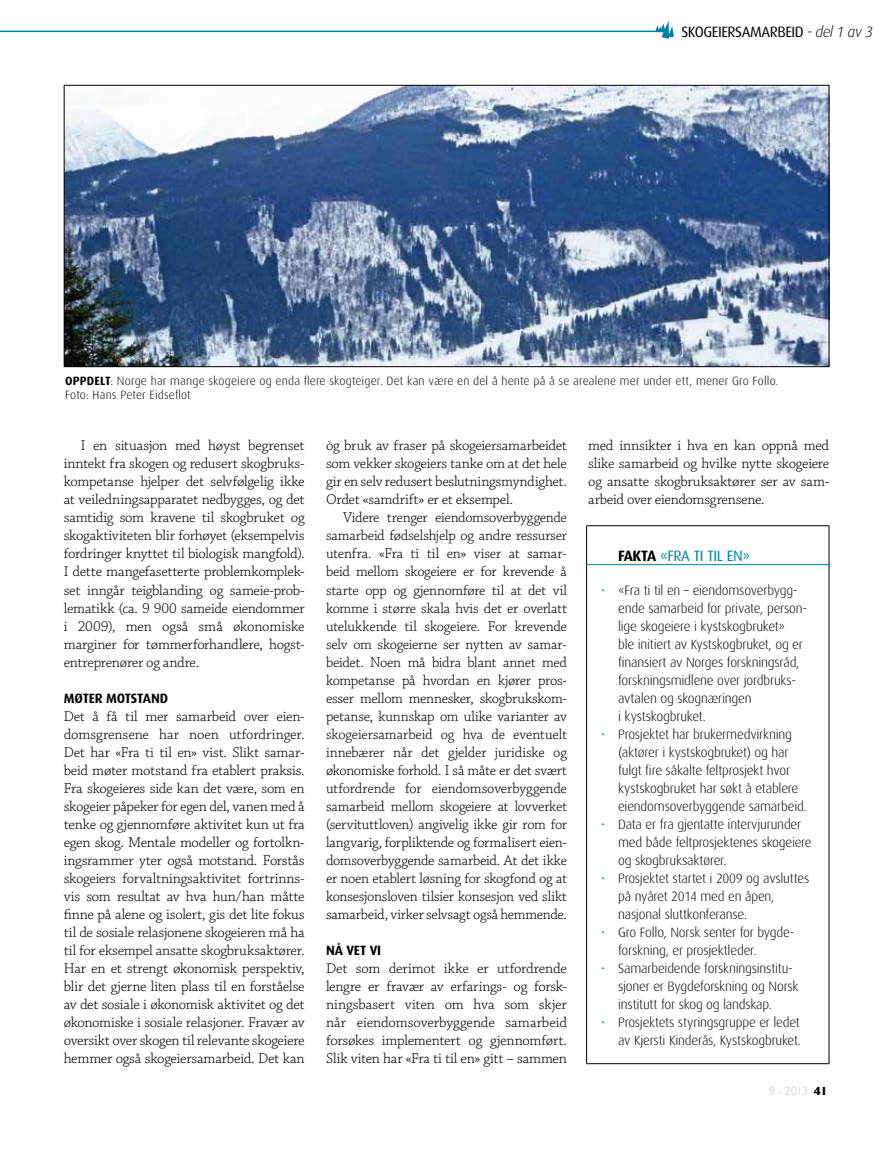
<style>
.page{position:relative;width:893px;height:1149px;background:#fff}
.page>*{position:absolute;margin:0;border:0;box-sizing:border-box;transform-origin:0 0}
.t1{font:300 15px/18px "Chaparral Pro";letter-spacing:-.015em;color:#000;text-align:justify}
.t2{font:15px "Dax";letter-spacing:-.03em;color:#000}
.t3{font:15px "Dax";letter-spacing:-.025em;color:#00829e}
.t4{font:300 13.5px/18px "Dax";letter-spacing:-.015em;color:#000}
.t5{font:700 13.5px "Dax";color:#000}
.t6{font:300 12px/14.4px "Dax";letter-spacing:.01em;color:#000}
.t7{font:300 12px "Gill Sans";color:#bcbec0}
.t8{font:700 12px "Dax";color:#000}
.s1{font-weight:300;font-style:italic}
.s2{font-weight:700;color:#000}
.s3{color:#00829e}
</style>
<div class="page">
<svg style="left:655px;top:21px;width:19px;height:18px"></svg>
<hr style="left:0;top:31px;width:665px;height:1px;background:#00829e">
<hr style="left:586px;top:525px;width:243px;height:1px;background:#000">
<hr style="left:586px;top:525px;width:1px;height:538px;background:#000">
<hr style="left:829px;top:525px;width:1px;height:538px;background:#000">
<hr style="left:586px;top:1063px;width:243px;height:1px;background:#000">
<hr style="left:586px;top:564px;width:243px;height:1px;background:#00829e">
<img style="left:66px;top:87px;width:761px;height:278px">
<p class="t2" style="left:681px;top:23px;width:193px">SKOGEIERSAMARBEID <span class="s1">- del 1 av 3</span></p>
<p class="t6" style="left:65px;top:373px;width:715px;text-indent:45px">: Norge har mange skogeiere og enda flere skogteiger. Det kan være en del å hente på å se arealene mer under ett, mener Gro Follo.<br>Foto: Hans Peter Eidseflot</p>
<p class="t8" style="left:65px;top:373px;width:29px">OPPDELT</p>
<p class="t1" style="left:64px;top:437px;width:242px;text-indent:17px">I en situasjon med høyst begrenset inntekt fra skogen og redusert skogbruks&shy;kompetanse hjelper det selvfølgelig ikke at veiledningsapparatet nedbygges, og det samtidig som kravene til skogbruket og skogaktiviteten blir forhøyet (eksempelvis fordringer knyttet til biologisk mangfold).<br>I dette mangefasetterte problemkomplek&shy;set inngår teigblanding og sameie-prob&shy;lematikk (ca. 9 900 sameide eiendommer i 2009), men også små økonomiske marginer for tømmerforhandlere, hogst&shy;entreprenører og andre.</p>
<p class="t5" style="left:64px;top:690px;width:106px">MØTER MOTSTAN D</p>
<p class="t1" style="left:64px;top:707px;width:242px">Det å få til mer samarbeid over eien&shy;domsgrensene har noen utfordringer.<br>Det har «Fra ti til en» vist. Slikt samar&shy;beid møter motstand fra etablert praksis.<br>Fra skogeieres side kan det være, som en skogeier påpeker for egen del, vanen med å tenke og gjennomføre aktivitet kun ut fra egen skog. Mentale modeller og fortolkn&shy;ingsrammer yter også motstand. Forstås skogeiers forvaltningsaktivitet fortrinns&shy;vis som resultat av hva hun/han måtte finne på alene og isolert, gis det lite fokus til de sosiale relasjonene skogeieren må ha til for eksempel ansatte skogbruksaktører.<br>Har en et strengt økonomisk perspektiv, blir det gjerne liten plass til en forståelse av det sosiale i økonomisk aktivitet og det økonomiske i sosiale relasjoner. Fravær av oversikt over skogen til relevante skogeiere hemmer også skogeiersamarbeid. Det kan</p>
<p class="t1" style="left:326px;top:437px;width:242px">òg bruk av fraser på skogeiersamarbeidet som vekker skogeiers tanke om at det hele gir en selv redusert beslutningsmyndighet.<br>Ordet «samdrift» er et eksempel.</p>
<p class="t1" style="left:326px;top:509px;width:242px;text-indent:17px">Videre trenger eiendomsoverbyggende samarbeid fødselshjelp og andre ressurser utenfra. «Fra ti til en» viser at samar&shy;beid mellom skogeiere er for krevende å starte opp og gjennomføre til at det vil komme i større skala hvis det er overlatt utelukkende til skogeiere. For krevende selv om skogeierne ser nytten av samar&shy;beidet. Noen må bidra blant annet med kompetanse på hvordan en kjører pros&shy;esser mellom mennesker, skogbrukskom&shy;petanse, kunnskap om ulike varianter av skogeiersamarbeid og hva de eventuelt innebærer når det gjelder juridiske og økonomiske forhold. I så måte er det svært utfordrende for eiendomsoverbyggende samarbeid mellom skogeiere at lovverket (servituttloven) angivelig ikke gir rom for langvarig, forpliktende og formalisert eien&shy;domsoverbyggende samarbeid. At det ikke er noen etablert løsning for skogfond og at konsesjonsloven tilsier konsesjon ved slikt samarbeid, virker selvsagt også hemmende.</p>
<p class="t5" style="left:326px;top:942px;width:57px">NÅ VET VI</p>
<p class="t1" style="left:326px;top:959px;width:242px">Det som derimot ikke er utfordrende lengre er fravær av erfarings- og forsk&shy;ningsbasert viten om hva som skjer når eiendomsoverbyggende samarbeid forsøkes implementert og gjennomført.<br>Slik viten har «Fra ti til en» gitt – sammen</p>
<p class="t1" style="left:588px;top:437px;width:242px">med innsikter i hva en kan oppnå med slike samarbeid og hvilke nytte skogeiere og ansatte skogbruksaktører ser av sam&shy;arbeid over eiendomsgrensene.</p>
<p class="t3" style="left:618px;top:547px;width:133px"><span class="s2">FAKTA</span> «FRA TI TIL EN»</p>
<p class="t4" style="left:618px;top:580px;width:190px;text-indent:-17px"><span class="s3">•</span> «Fra ti til en – eiendomsoverbygg&shy;ende samarbeid for private, person&shy;lige skogeiere i kystskogbruket»<br>ble initiert av Kystskogbruket, og er finansiert av Norges forskningsråd, forskningsmidlene over jordbruks&shy;avtalen og skognæringen<br>i kystskogbruket.</p>
<p class="t4" style="left:618px;top:724px;width:190px;text-indent:-17px"><span class="s3">•</span> Prosjektet har brukermedvirkning (aktører i kystskogbruket) og har fulgt fire såkalte feltprosjekt hvor kystskogbruket har søkt å etablere eiendomsoverbyggende samarbeid.</p>
<p class="t4" style="left:618px;top:814px;width:195px;text-indent:-17px"><span class="s3">•</span> Data er fra gjentatte intervjurunder med både feltprosjektenes skogeiere og skogbruksaktører.</p>
<p class="t4" style="left:618px;top:868px;width:193px;text-indent:-17px"><span class="s3">•</span> Prosjektet startet i 2009 og avsluttes på nyåret 2014 med en åpen, nasjonal sluttkonferanse.</p>
<p class="t4" style="left:618px;top:922px;width:176px;text-indent:-17px"><span class="s3">•</span> Gro Follo, Norsk senter for bygde&shy;forskning, er prosjektleder.</p>
<p class="t4" style="left:618px;top:958px;width:182px;text-indent:-17px"><span class="s3">•</span> Samarbeidende forskningsinstitu&shy;sjoner er Bygdeforskning og Norsk institutt for skog og landskap.</p>
<p class="t4" style="left:601px;top:1012px;width:201px;text-align:right"><span class="s3">•</span> Prosjektets styringsgruppe er ledet av Kjersti Kinderås, Kystskogbruket.</p>
<p class="t7" style="left:769px;top:1081px;width:60px">9 - 2013 <span class="s2">41</span></p>
</div>
